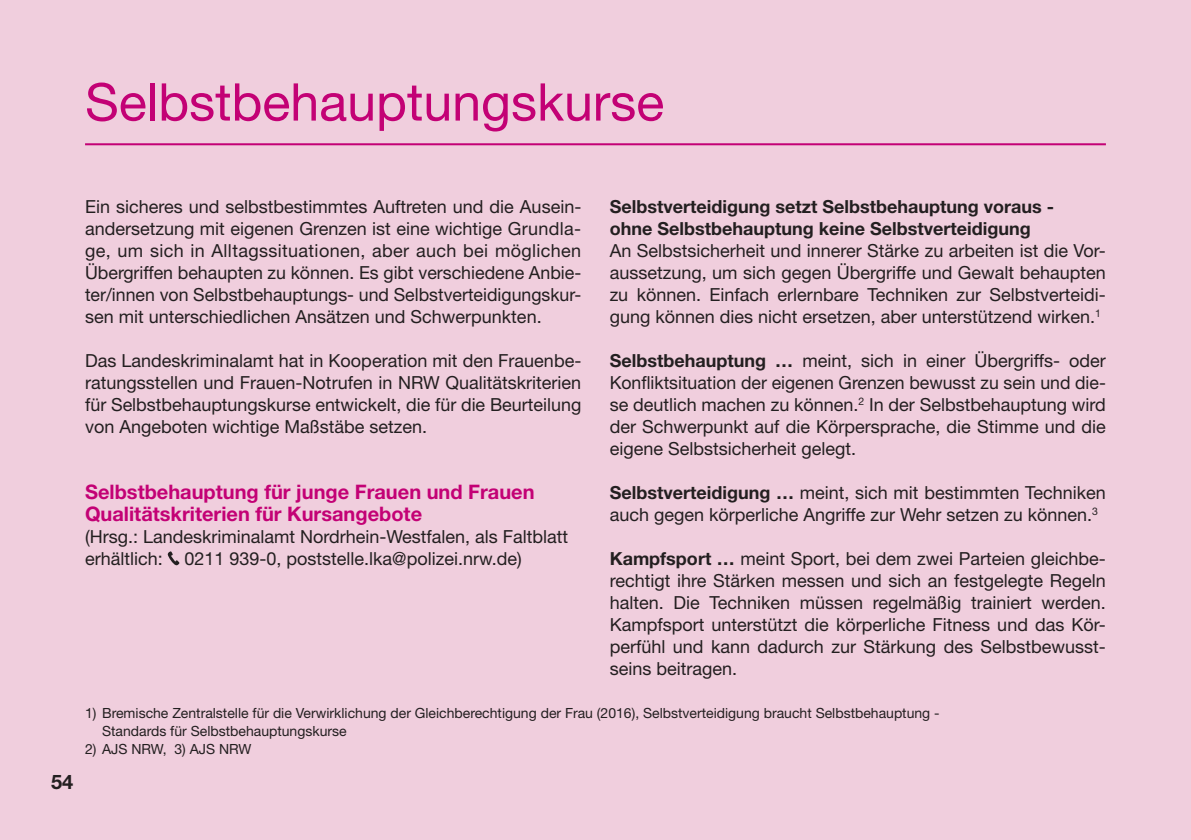
<style>
.page{position:relative;width:1191px;height:840px;background:#fff}
.page>*{position:absolute;margin:0;border:0;box-sizing:border-box;transform-origin:0 0}
.t1{font:52px "Helvetica Neue";color:#c30175}
.t2{font:700 20px/22px "Helvetica Neue";color:#c30175}
.t3{font:700 20px "Helvetica Neue";color:#231f20}
.t4{font:18px/22px "Helvetica Neue";color:#231f20;text-align:justify}
.t5{font:700 18px/22px "Helvetica Neue";color:#231f20}
.t6{font:14px/18px "Helvetica Neue";color:#231f20}
.s1{font-weight:700}
</style>
<div class="page">
<div style="left:0;top:0;width:1191px;height:839px;background:#f0cedd"></div>
<hr style="left:85px;top:143px;width:1021px;height:2px;background:#c30175">
<svg style="left:167px;top:551px;width:12px;height:14px"></svg>
<h1 class="t1" style="left:85px;top:71px;width:580px">Selbstbehauptungskurse</h1>
<p class="t3" style="left:51px;top:768px;width:24px">54</p>
<p class="t5" style="left:609px;top:195px;width:446px">Selbstverteidigung setzt Selbstbehauptung voraus - ohne Selbstbehauptung keine Selbstverteidigung</p>
<p class="t4" style="left:609px;top:239px;width:498px">An Selbstsicherheit und innerer Stärke zu arbeiten ist die Vor&shy;aussetzung, um sich gegen Übergriffe und Gewalt behaupten zu können. Einfach erlernbare Techniken zur Selbstverteidi&shy;gung können dies nicht ersetzen, aber unterstützend wirken.<sup>1</sup></p>
<p class="t4" style="left:609px;top:349px;width:498px"><span class="s1">Selbstbehauptung …</span> meint, sich in einer Übergriffs- oder Konfliktsituation der eigenen Grenzen bewusst zu sein und die&shy;se deutlich machen zu können.<sup>2</sup> In der Selbstbehauptung wird der Schwerpunkt auf die Körpersprache, die Stimme und die eigene Selbstsicherheit gelegt.</p>
<p class="t4" style="left:609px;top:481px;width:498px"><span class="s1">Selbstverteidigung …</span> meint, sich mit bestimmten Techniken auch gegen körperliche Angriffe zur Wehr setzen zu können.<sup>3</sup></p>
<p class="t4" style="left:609px;top:547px;width:498px"><span class="s1">Kampfsport …</span> meint Sport, bei dem zwei Parteien gleichbe&shy;rechtigt ihre Stärken messen und sich an festgelegte Regeln halten. Die Techniken müssen regelmäßig trainiert werden.<br>Kampfsport unterstützt die körperliche Fitness und das Kör&shy;perfühl und kann dadurch zur Stärkung des Selbstbewusst&shy;seins beitragen.</p>
<p class="t6" style="left:102px;top:703px;width:839px;text-indent:-17px">1) Bremische Zentralstelle für die Verwirklichung der Gleichberechtigung der Frau (2016), Selbstverteidigung braucht Selbstbehauptung -<br>Standards für Selbstbehauptungskurse</p>
<p class="t6" style="left:85px;top:739px;width:168px">2) AJS NRW, 3) AJS NRW</p>
<p class="t4" style="left:85px;top:195px;width:498px">Ein sicheres und selbstbestimmtes Auftreten und die Ausein&shy;andersetzung mit eigenen Grenzen ist eine wichtige Grundla&shy;ge, um sich in Alltagssituationen, aber auch bei möglichen Übergriffen behaupten zu können. Es gibt verschiedene Anbie&shy;ter/innen von Selbstbehauptungs- und Selbstverteidigungskur&shy;sen mit unterschiedlichen Ansätzen und Schwerpunkten.</p>
<p class="t4" style="left:85px;top:349px;width:498px">Das Landeskriminalamt hat in Kooperation mit den Frauenbe&shy;ratungsstellen und Frauen-Notrufen in NRW Qualitätskriterien für Selbstbehauptungskurse entwickelt, die für die Beurteilung von Angeboten wichtige Maßstäbe setzen.</p>
<p class="t2" style="left:85px;top:480px;width:451px">Selbstbehauptung für junge Frauen und Frauen<br>Qualitätskriterien für Kursangebote</p>
<p class="t4" style="left:85px;top:525px;width:485px">(Hrsg.: Landeskriminalamt Nordrhein-Westfalen, als Faltblatt erhältlich: 0211 939-0, poststelle.lka@polizei.nrw.de)</p>
</div>
